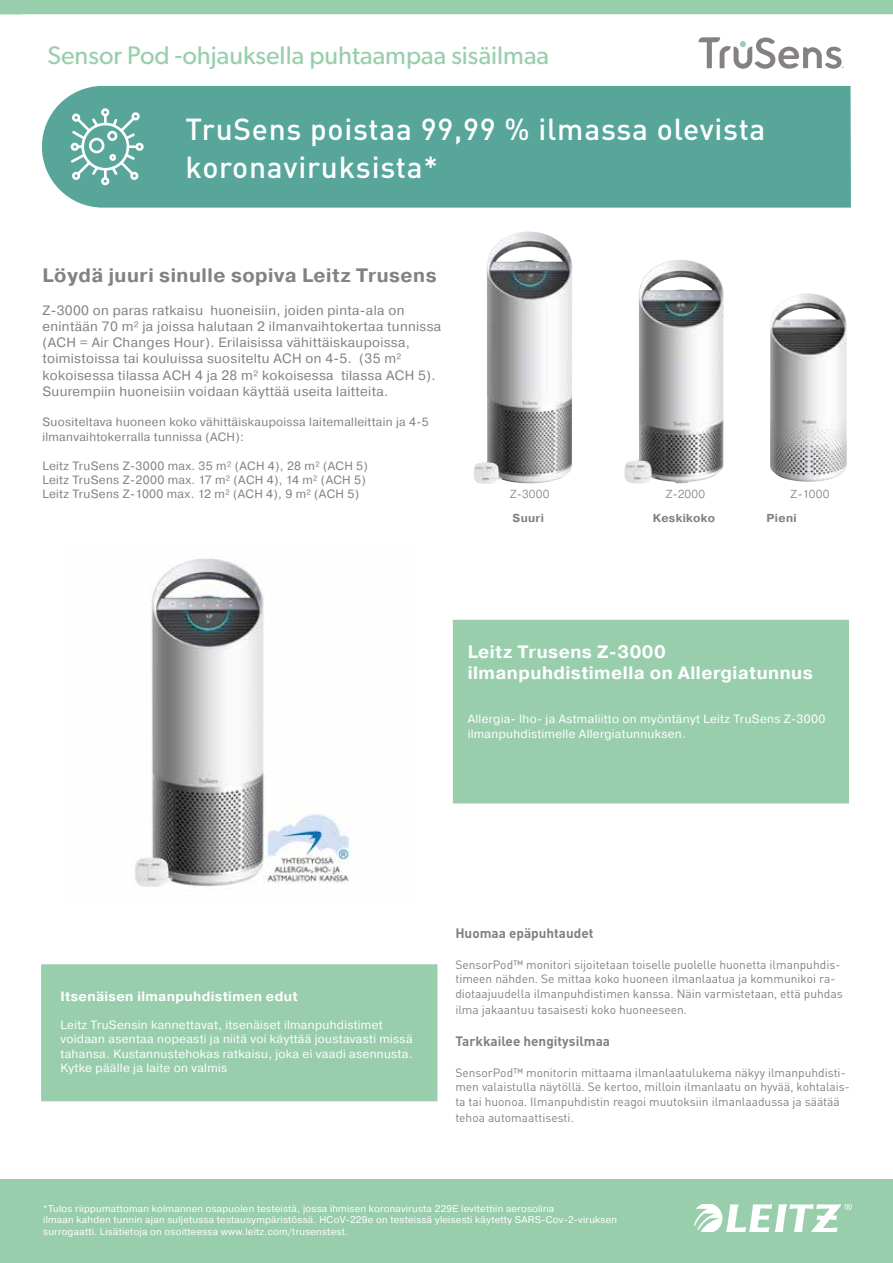
<style>
.page{position:relative;width:893px;height:1263px;background:#fff}
.page>*{position:absolute;margin:0;border:0;box-sizing:border-box;transform-origin:0 0}
.t1{font:500 30px/37.5px "DIN Pro";letter-spacing:.025em;color:#fff}
.t2{font:25.5px "Gibson";color:#98ceac}
.t3{font:700 19.5px "Pragmatica";letter-spacing:.025em;color:#848180}
.t4{font:700 18px/21.6px "Pragmatica";letter-spacing:.025em;color:#fff}
.t5{font:13.5px/16.2px "Pragmatica";letter-spacing:.025em;color:#848180}
.t6{font:700 13.5px "DIN Pro";color:#848180}
.t7{font:700 13.5px "Pragmatica";letter-spacing:.025em;color:#fff}
.t8{font:12px/14.4px "DIN Pro";color:#848180}
.t9{font:12px/14.4px "Pragmatica";letter-spacing:.025em;color:#fff}
.t10{font:12px/14.4px "Pragmatica";letter-spacing:.025em;color:#848180}
.t11{font:700 11.55px "Pragmatica";letter-spacing:.025em;color:#848180}
.t12{font:300 11.55px "Pragmatica";letter-spacing:.025em;color:#848180}
.t13{font:9.75px/11.7px "Pragmatica";letter-spacing:.025em;color:#fff}
</style>
<div class="page">
<div style="left:41px;top:964px;width:396px;height:137px;background:#98ceac;border:1px solid #99cead"></div>
<div style="left:0;top:0;width:893px;height:14px;background:#98ceac"></div>
<svg style="left:698px;top:37px;width:146px;height:32px"></svg>
<div style="left:0;top:1180px;width:893px;height:83px;background:#98ceac"></div>
<svg style="left:694px;top:1204px;width:158px;height:28px"></svg>
<div style="left:453px;top:620px;width:396px;height:183px;background:#98ceac"></div>
<img style="left:474px;top:231px;width:98px;height:253px">
<img style="left:624px;top:260px;width:100px;height:224px">
<img style="left:770px;top:293px;width:77px;height:189px">
<div style="left:42px;top:86px;width:809px;height:122px;background:#57a699"></div>
<svg style="left:71px;top:108px;width:73px;height:77px"></svg>
<img style="left:135px;top:558px;width:215px;height:329px">
<h2 class="t2" style="left:48px;top:39px;width:503px">Sensor Pod -ohjauksella puhtaampaa sisäilmaa</h2>
<h1 class="t1" style="left:185px;top:109px;width:582px">TruSens poistaa 99,99 % ilmassa olevista koronaviruksista*</h1>
<h3 class="t3" style="left:42px;top:263px;width:396px">Löydä juuri sinulle sopiva Leitz Trusens</h3>
<p class="t5" style="left:42px;top:302px;width:400px">Z-3000 on paras ratkaisu huoneisiin, joiden pinta-ala on enintään 70 m² ja joissa halutaan 2 ilmanvaihtokertaa tunnissa (ACH = Air Changes Hour). Erilaisissa vähittäiskaupoissa, toimistoissa tai kouluissa suositeltu ACH on 4-5. (35 m² kokoisessa tilassa ACH 4 ja 28 m² kokoisessa tilassa ACH 5).<br>Suurempiin huoneisiin voidaan käyttää useita laitteita.</p>
<p class="t10" style="left:42px;top:415px;width:388px">Suositeltava huoneen koko vähittäiskaupoissa laitemalleittain ja 4-5 ilmanvaihtokerralla tunnissa (ACH):</p>
<p class="t10" style="left:42px;top:458px;width:327px">Leitz TruSens Z-3000 max. 35 m² (ACH 4), 28 m² (ACH 5)<br>Leitz TruSens Z-2000 max. 17 m² (ACH 4), 14 m² (ACH 5)<br>Leitz TruSens Z-1000 max. 12 m² (ACH 4), 9 m² (ACH 5)</p>
<p class="t12" style="left:510px;top:486px;width:41px">Z-3000</p>
<p class="t12" style="left:666px;top:486px;width:41px">Z-2000</p>
<p class="t12" style="left:791px;top:486px;width:40px">Z-1000</p>
<p class="t11" style="left:513px;top:511px;width:33px">Suuri</p>
<p class="t11" style="left:653px;top:511px;width:64px">Keskikoko</p>
<p class="t11" style="left:767px;top:511px;width:32px">Pieni</p>
<h3 class="t4" style="left:468px;top:641px;width:347px">Leitz Trusens Z-3000 ilmanpuhdistimella on Allergiatunnus</h3>
<p class="t9" style="left:468px;top:712px;width:359px">Allergia- Iho- ja Astmaliitto on myöntänyt Leitz TruSens Z-3000 ilmanpuhdistimelle Allergiatunnuksen.</p>
<p class="t7" style="left:61px;top:987px;width:238px">Itsenäisen ilmanpuhdistimen edut</p>
<p class="t9" style="left:61px;top:1018px;width:354px">Leitz TruSensin kannettavat, itsenäiset ilmanpuhdistimet voidaan asentaa nopeasti ja niitä voi käyttää joustavasti missä tahansa. Kustannustehokas ratkaisu, joka ei vaadi asennusta.<br>Kytke päälle ja laite on valmis</p>
<p class="t6" style="left:455px;top:924px;width:140px">Huomaa epäpuhtaudet</p>
<p class="t8" style="left:455px;top:957px;width:389px">SensorPod™ monitori sijoitetaan toiselle puolelle huonetta ilmanpuhdis&shy;timeen nähden. Se mittaa koko huoneen ilmanlaatua ja kommunikoi ra&shy;diotaajuudella ilmanpuhdistimen kanssa. Näin varmistetaan, että puhdas</p>
<p class="t8" style="left:455px;top:1002px;width:233px">ilma jakaantuu tasaisesti koko huoneeseen.</p>
<p class="t6" style="left:455px;top:1032px;width:156px">Tarkkailee hengitysilmaa</p>
<p class="t8" style="left:455px;top:1065px;width:396px">SensorPod™ monitorin mittaama ilmanlaatulukema näkyy ilmanpuhdisti&shy;men valaistulla näytöllä. Se kertoo, milloin ilmanlaatu on hyvää, kohtalais&shy;ta tai huonoa. Ilmanpuhdistin reagoi muutoksiin ilmanlaadussa ja säätää</p>
<p class="t8" style="left:455px;top:1110px;width:120px">tehoa automaattisesti.</p>
<p class="t13" style="left:43px;top:1202px;width:575px">*Tulos riippumattoman kolmannen osapuolen testeistä, jossa ihmisen koronavirusta 229E levitettiin aerosolina<br>ilmaan kahden tunnin ajan suljetussa testausympäristössä. HCoV-229e on testeissä yleisesti käytetty SARS-Cov-2-viruksen surrogaatti. Lisätietoja on osoitteessa www.leitz.com/trusenstest.</p>
</div>
